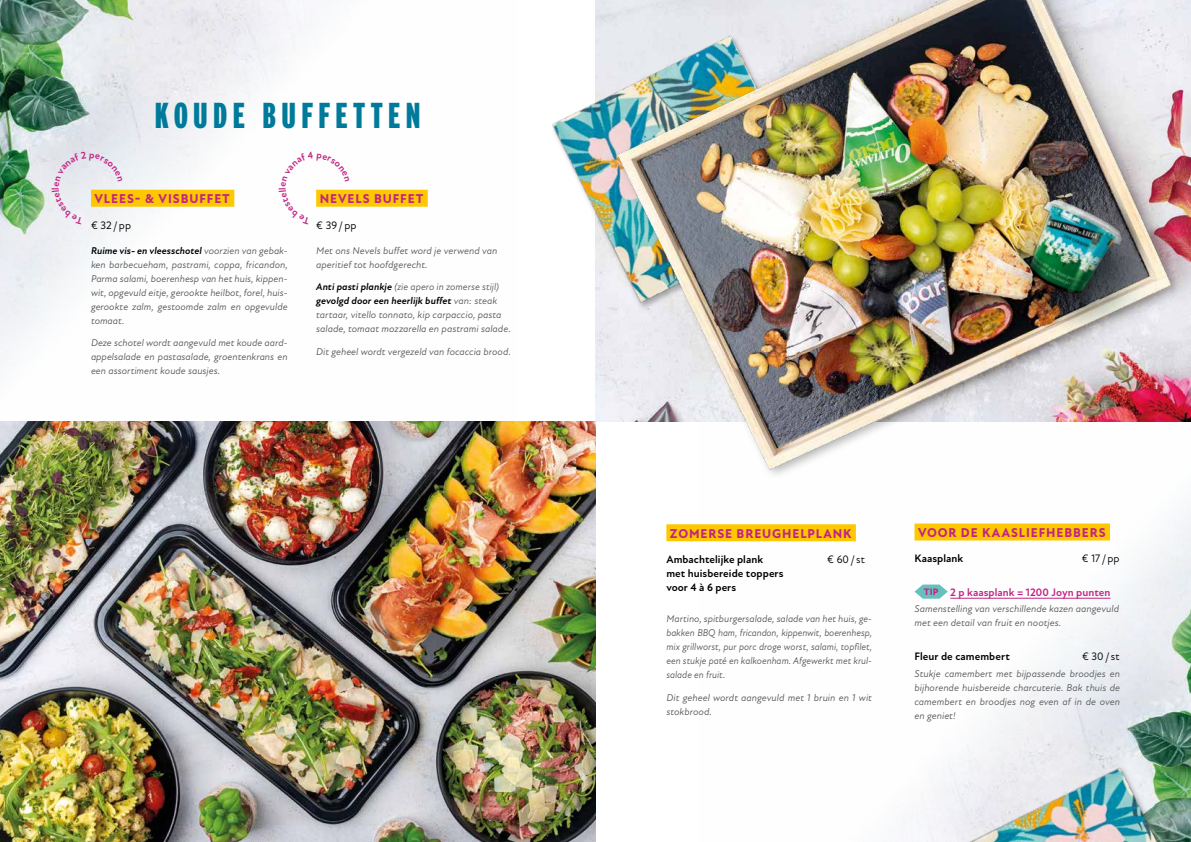
<style>
.page{position:relative;width:1191px;height:842px;background:#fff}
.page>*{position:absolute;margin:0;border:0;box-sizing:border-box;transform-origin:0 0}
.t1{font:900 36px "Interstate Compressed";letter-spacing:.145em;color:#007a9a}
.t2{font:800 13px "New Atten";letter-spacing:.075em;color:#c22484}
.t3{font:700 11px/14px "New Atten";letter-spacing:.005em;color:#000}
.t4{font:11px "New Atten";color:#000}
.t5{font:700 11px "New Atten";letter-spacing:.005em;color:#c22484}
.t6{font:italic 10px/14px "New Atten";letter-spacing:.005em;color:#575756;text-align:justify}
.t7{font:700 10px "New Atten";color:#c22484}
.s1{font-weight:700;color:#000}
.s2{font-weight:800;font-size:9.5px}
</style>
<div class="page">
<img style="left:0;top:0;width:428px;height:355px">
<img style="left:700px;top:512px;width:491px;height:330px">
<img style="left:552px;top:102px;width:43px;height:113px">
<img style="left:928px;top:728px;width:259px;height:114px">
<div style="left:91px;top:190px;width:143px;height:17px;background:#fec800"></div>
<div style="left:316px;top:190px;width:112px;height:17px;background:#fec800"></div>
<img style="left:595px;top:0;width:596px;height:488px">
<div style="left:666px;top:524px;width:190px;height:17px;background:#fec800"></div>
<div style="left:914px;top:523px;width:196px;height:17px;background:#fec800"></div>
<hr style="left:950px;top:598px;width:160px;height:1px;background:#c22484">
<svg style="left:914px;top:584px;width:33px;height:15px"></svg>
<img style="left:988px;top:164px;width:185px;height:184px">
<img style="left:0;top:421px;width:595px;height:421px">
<img style="left:973px;top:128px;width:185px;height:185px">
<svg style="left:52px;top:151px;width:70px;height:73px"></svg>
<svg style="left:279px;top:151px;width:70px;height:73px"></svg>
<h1 class="t1" style="left:155px;top:96px;width:267px">KOUDE BUFFETTEN</h1>
<p class="t7" style="left:50px;top:190px;width:4px;rotate:-90deg">l</p>
<p class="t7" style="left:276px;top:190px;width:4px;rotate:-90deg">l</p>
<h2 class="t2" style="left:95px;top:191px;width:137px">VLEES- &amp; VISBUFFET</h2>
<p class="t4" style="left:91px;top:218px;width:42px">€ 32/pp</p>
<p class="t6" style="left:91px;top:244px;width:198px"><span class="s1">Ruime vis- en vleesschotel</span> voorzien van gebak&shy;ken barbecueham, pastrami, coppa, fricandon, Parma salami, boerenhesp van het huis, kippen&shy;wit, opgevuld eitje, gerookte heilbot, forel, huis&shy;gerookte zalm, gestoomde zalm en opgevulde tomaat.</p>
<p class="t6" style="left:91px;top:336px;width:198px">Deze schotel wordt aangevuld met koude aard&shy;appelsalade en pastasalade, groentenkrans en een assortiment koude sausjes.</p>
<h2 class="t2" style="left:320px;top:191px;width:105px">NEVELS BUFFET</h2>
<p class="t4" style="left:316px;top:218px;width:42px">€ 39/pp</p>
<p class="t6" style="left:316px;top:244px;width:183px">Met ons Nevels buffet word je verwend van aperitief tot hoofdgerecht.</p>
<p class="t6" style="left:316px;top:280px;width:196px;text-align:left"><span class="s1">Anti pasti plankje</span> (zie apero in zomerse stijl) <span class="s1">gevolgd door een heerlijk buffet</span> van: steak tartaar, vitello tonnato, kip carpaccio, pasta salade, tomaat mozzarella en pastrami salade.</p>
<p class="t6" style="left:316px;top:345px;width:196px">Dit geheel wordt vergezeld van focaccia brood.</p>
<h2 class="t2" style="left:670px;top:526px;width:183px">ZOMERSE BREUGHELPLANK</h2>
<p class="t3" style="left:666px;top:553px;width:98px">Ambachtelijke plank</p>
<p class="t4" style="left:827px;top:553px;width:39px">€ 60/st</p>
<p class="t3" style="left:666px;top:567px;width:119px">met huisbereide toppers voor 4 à 6 pers</p>
<p class="t6" style="left:666px;top:612px;width:207px">Martino, spitburgersalade, salade van het huis, ge&shy;bakken BBQ ham, fricandon, kippenwit, boerenhesp, mix grillworst, pur porc droge worst, salami, topfilet, een stukje paté en kalkoenham. Afgewerkt met krul&shy;salade en fruit.</p>
<p class="t6" style="left:666px;top:690px;width:207px">Dit geheel wordt aangevuld met 1 bruin en 1 wit stokbrood.</p>
<h2 class="t2" style="left:918px;top:525px;width:189px">VOOR DE KAASLIEFHEBBERS</h2>
<p class="t3" style="left:914px;top:552px;width:50px">Kaasplank</p>
<p class="t4" style="left:1082px;top:552px;width:39px">€ 17/pp</p>
<p class="t5" style="left:924px;top:586px;width:188px"><span class="s2">TIP</span> 2 p kaasplank = 1200 Joyn punten</p>
<p class="t6" style="left:914px;top:602px;width:206px">Samenstelling van verschillende kazen aangevuld met een detail van fruit en nootjes.</p>
<p class="t3" style="left:914px;top:650px;width:97px">Fleur de camembert</p>
<p class="t4" style="left:1082px;top:650px;width:39px">€ 30/st</p>
<p class="t6" style="left:914px;top:667px;width:207px">Stukje camembert met bijpassende broodjes en bijhorende huisbereide charcuterie. Bak thuis de camembert en broodjes nog even af in de oven en geniet!</p>
</div>
